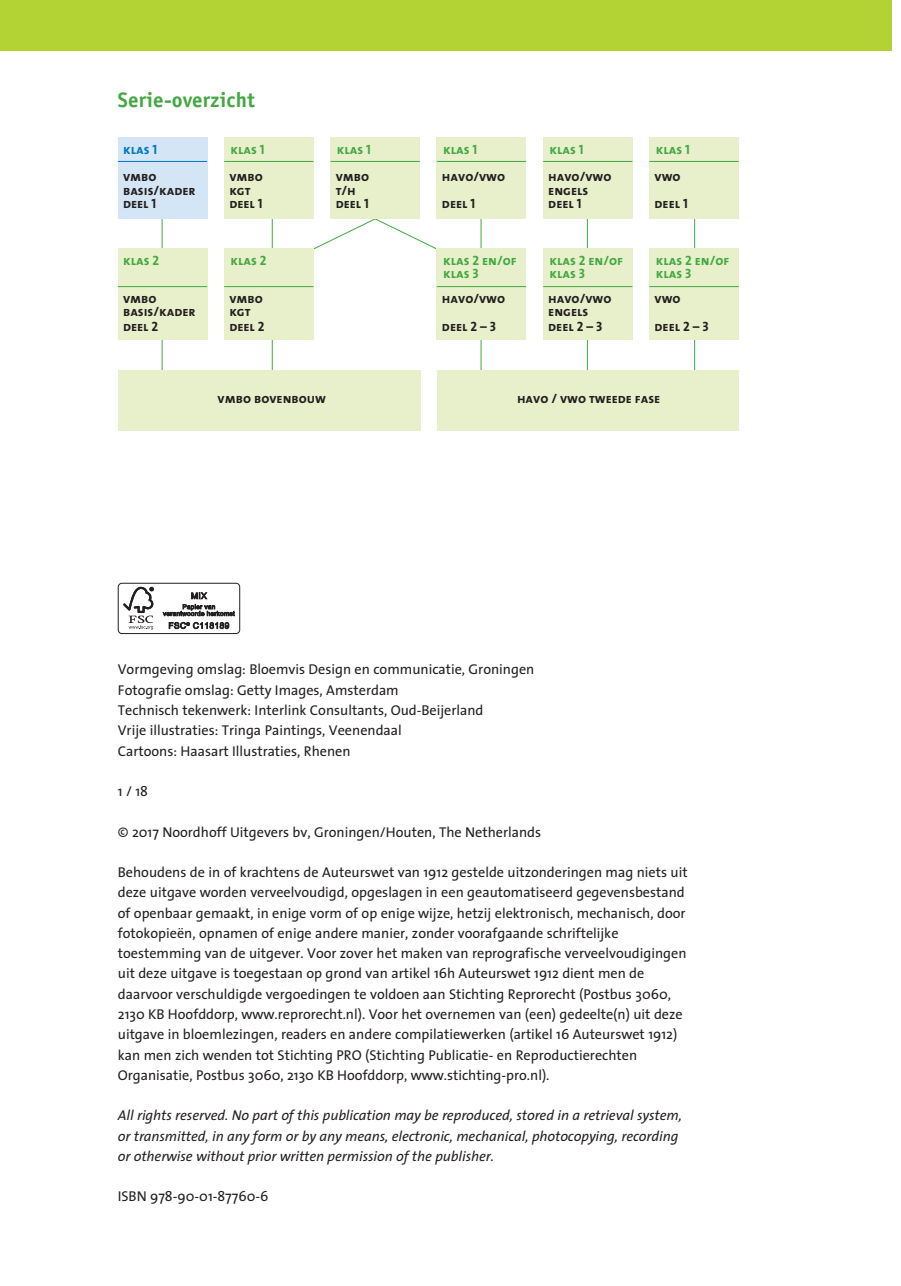
<style>
.page{position:relative;width:901px;height:1286px;background:#fff}
.page>*{position:absolute;margin:0;border:0;box-sizing:border-box;transform-origin:0 0}
.t1{font:700 21px "Officina Sans Std";letter-spacing:.01em;color:#43a842}
.t2{font:14.25px/20.2px "Thesis Sans";color:#231f20}
.t3{font:italic 14.25px/20.2px "Thesis Sans";color:#231f20}
.t4{font:13.5px "Thesis Sans Bold Caps";color:#231f20}
.t5{font:13.5px "Thesis Sans Bold Caps";color:#43a842}
.t6{font:13.5px "Thesis Sans Bold Caps";color:#0077c0}
</style>
<div class="page">
<div style="left:0;top:0;width:892px;height:51px;background:#b3d234"></div>
<svg style="left:310px;top:218px;width:128px;height:33px"></svg>
<div style="left:118px;top:582px;width:122px;height:51px;border:1px solid #231f20;border-radius:4px"></div>
<svg style="left:123px;top:586px;width:31px;height:43px"></svg>
<svg style="left:163px;top:592px;width:72px;height:24px"></svg>
<svg style="left:169px;top:622px;width:60px;height:6px"></svg>
<hr style="left:587px;top:169px;width:1px;height:210px;background:#43a842">
<hr style="left:481px;top:209px;width:1px;height:168px;background:#43a842">
<hr style="left:272px;top:186px;width:1px;height:191px;background:#43a842">
<hr style="left:162px;top:192px;width:1px;height:191px;background:#43a842">
<hr style="left:694px;top:169px;width:1px;height:214px;background:#43a842">
<div style="left:649px;top:249px;width:90px;height:91px;background:#e8f0cb"></div>
<div style="left:118px;top:249px;width:89px;height:91px;background:#e8f0cb"></div>
<div style="left:543px;top:249px;width:89px;height:91px;background:#e8f0cb"></div>
<div style="left:224px;top:249px;width:89px;height:91px;background:#e8f0cb"></div>
<div style="left:437px;top:249px;width:89px;height:91px;background:#e8f0cb"></div>
<div style="left:649px;top:137px;width:90px;height:81px;background:#e8f0cb"></div>
<div style="left:330px;top:137px;width:90px;height:81px;background:#e8f0cb"></div>
<div style="left:118px;top:137px;width:89px;height:81px;background:#d4e5f5"></div>
<div style="left:118px;top:370px;width:302px;height:61px;background:#e8f0cb"></div>
<div style="left:543px;top:137px;width:89px;height:81px;background:#e8f0cb"></div>
<div style="left:224px;top:137px;width:89px;height:81px;background:#e8f0cb"></div>
<div style="left:437px;top:137px;width:89px;height:81px;background:#e8f0cb"></div>
<div style="left:437px;top:370px;width:302px;height:61px;background:#e8f0cb"></div>
<hr style="left:118px;top:161px;width:89px;height:1px;background:#0077c0">
<hr style="left:224px;top:161px;width:89px;height:1px;background:#43a842">
<hr style="left:330px;top:161px;width:90px;height:1px;background:#43a842">
<hr style="left:437px;top:161px;width:89px;height:1px;background:#43a842">
<hr style="left:543px;top:161px;width:89px;height:1px;background:#43a842">
<hr style="left:649px;top:161px;width:90px;height:1px;background:#43a842">
<hr style="left:118px;top:286px;width:89px;height:1px;background:#43a842">
<hr style="left:224px;top:286px;width:89px;height:1px;background:#43a842">
<hr style="left:437px;top:286px;width:89px;height:1px;background:#43a842">
<hr style="left:543px;top:286px;width:89px;height:1px;background:#43a842">
<hr style="left:649px;top:286px;width:90px;height:1px;background:#43a842">
<h1 class="t1" style="left:118px;top:92px;width:139px">Serie-overzicht</h1>
<p class="t6" style="left:123px;top:141px;width:36px">klas 1</p>
<p class="t5" style="left:231px;top:141px;width:36px">klas 1</p>
<p class="t5" style="left:337px;top:141px;width:36px">klas 1</p>
<p class="t5" style="left:443px;top:141px;width:36px">klas 1</p>
<p class="t5" style="left:549px;top:141px;width:36px">klas 1</p>
<p class="t5" style="left:656px;top:141px;width:36px">klas 1</p>
<p class="t4" style="left:123px;top:169px;width:35px">vmbo</p>
<p class="t4" style="left:229px;top:169px;width:35px">vmbo</p>
<p class="t4" style="left:336px;top:169px;width:35px">vmbo</p>
<p class="t4" style="left:442px;top:169px;width:65px">havo/vwo</p>
<p class="t4" style="left:548px;top:169px;width:65px">havo/vwo</p>
<p class="t4" style="left:655px;top:169px;width:28px">vwo</p>
<p class="t4" style="left:123px;top:182px;width:74px">basis/kader</p>
<p class="t4" style="left:229px;top:182px;width:23px">kgt</p>
<p class="t4" style="left:336px;top:182px;width:22px">t/h</p>
<p class="t4" style="left:548px;top:182px;width:42px">engels</p>
<p class="t4" style="left:123px;top:196px;width:35px">deel 1</p>
<p class="t4" style="left:229px;top:196px;width:35px">deel 1</p>
<p class="t4" style="left:336px;top:196px;width:35px">deel 1</p>
<p class="t4" style="left:442px;top:196px;width:35px">deel 1</p>
<p class="t4" style="left:548px;top:196px;width:35px">deel 1</p>
<p class="t4" style="left:655px;top:196px;width:35px">deel 1</p>
<p class="t5" style="left:123px;top:252px;width:38px">klas 2</p>
<p class="t5" style="left:231px;top:252px;width:38px">klas 2</p>
<p class="t5" style="left:443px;top:252px;width:75px">klas 2 en/of</p>
<p class="t5" style="left:549px;top:252px;width:75px">klas 2 en/of</p>
<p class="t5" style="left:656px;top:252px;width:75px">klas 2 en/of</p>
<p class="t5" style="left:443px;top:265px;width:37px">klas 3</p>
<p class="t5" style="left:549px;top:265px;width:37px">klas 3</p>
<p class="t5" style="left:656px;top:265px;width:37px">klas 3</p>
<p class="t4" style="left:123px;top:290px;width:35px">vmbo</p>
<p class="t4" style="left:229px;top:290px;width:35px">vmbo</p>
<p class="t4" style="left:442px;top:290px;width:65px">havo/vwo</p>
<p class="t4" style="left:548px;top:290px;width:65px">havo/vwo</p>
<p class="t4" style="left:655px;top:290px;width:28px">vwo</p>
<p class="t4" style="left:123px;top:304px;width:74px">basis/kader</p>
<p class="t4" style="left:229px;top:304px;width:23px">kgt</p>
<p class="t4" style="left:548px;top:304px;width:42px">engels</p>
<p class="t4" style="left:123px;top:318px;width:37px">deel 2</p>
<p class="t4" style="left:229px;top:318px;width:37px">deel 2</p>
<p class="t4" style="left:442px;top:318px;width:56px">deel 2 – 3</p>
<p class="t4" style="left:548px;top:318px;width:56px">deel 2 – 3</p>
<p class="t4" style="left:655px;top:318px;width:56px">deel 2 – 3</p>
<p class="t4" style="left:218px;top:391px;width:110px">vmbo bovenbouw</p>
<p class="t4" style="left:517px;top:391px;width:145px">havo / vwo tweede fase</p>
<p class="t2" style="left:118px;top:660px;width:418px">Vormgeving omslag: Bloemvis Design en communicatie, Groningen Fotografie omslag: Getty Images, Amsterdam<br>Technisch tekenwerk: Interlink Consultants, Oud-Beijerland<br>Vrije illustraties: Tringa Paintings, Veenendaal<br>Cartoons: Haasart Illustraties, Rhenen</p>
<p class="t2" style="left:118px;top:782px;width:32px">1 / 18</p>
<p class="t2" style="left:118px;top:822px;width:425px">© 2017 Noordhoff Uitgevers bv, Groningen/Houten, The Netherlands</p>
<p class="t2" style="left:118px;top:863px;width:571px">Behoudens de in of krachtens de Auteurswet van 1912 gestelde uitzonderingen mag niets uit deze uitgave worden verveelvoudigd, opgeslagen in een geautomatiseerd gegevensbestand of openbaar gemaakt, in enige vorm of op enige wijze, hetzij elektronisch, mechanisch, door fotokopieën, opnamen of enige andere manier, zonder voorafgaande schriftelijke toestemming van de uitgever. Voor zover het maken van reprografische verveelvoudigingen uit deze uitgave is toegestaan op grond van artikel 16h Auteurswet 1912 dient men de daarvoor verschuldigde vergoedingen te voldoen aan Stichting Reprorecht (Postbus 3060, 2130 KB Hoofddorp, www.reprorecht.nl). Voor het overnemen van (een) gedeelte(n) uit deze uitgave in bloemlezingen, readers en andere compilatiewerken (artikel 16 Auteurswet 1912) kan men zich wenden tot Stichting PRO (Stichting Publicatie- en Reproductierechten Organisatie, Postbus 3060, 2130 KB Hoofddorp, www.stichting-pro.nl).</p>
<p class="t3" style="left:118px;top:1106px;width:565px">All rights reserved. No part of this publication may be reproduced, stored in a retrieval system, or transmitted, in any form or by any means, electronic, mechanical, photocopying, recording or otherwise without prior written permission of the publisher.</p>
<p class="t2" style="left:118px;top:1187px;width:152px">ISBN 978-90-01-87760-6</p>
</div>
